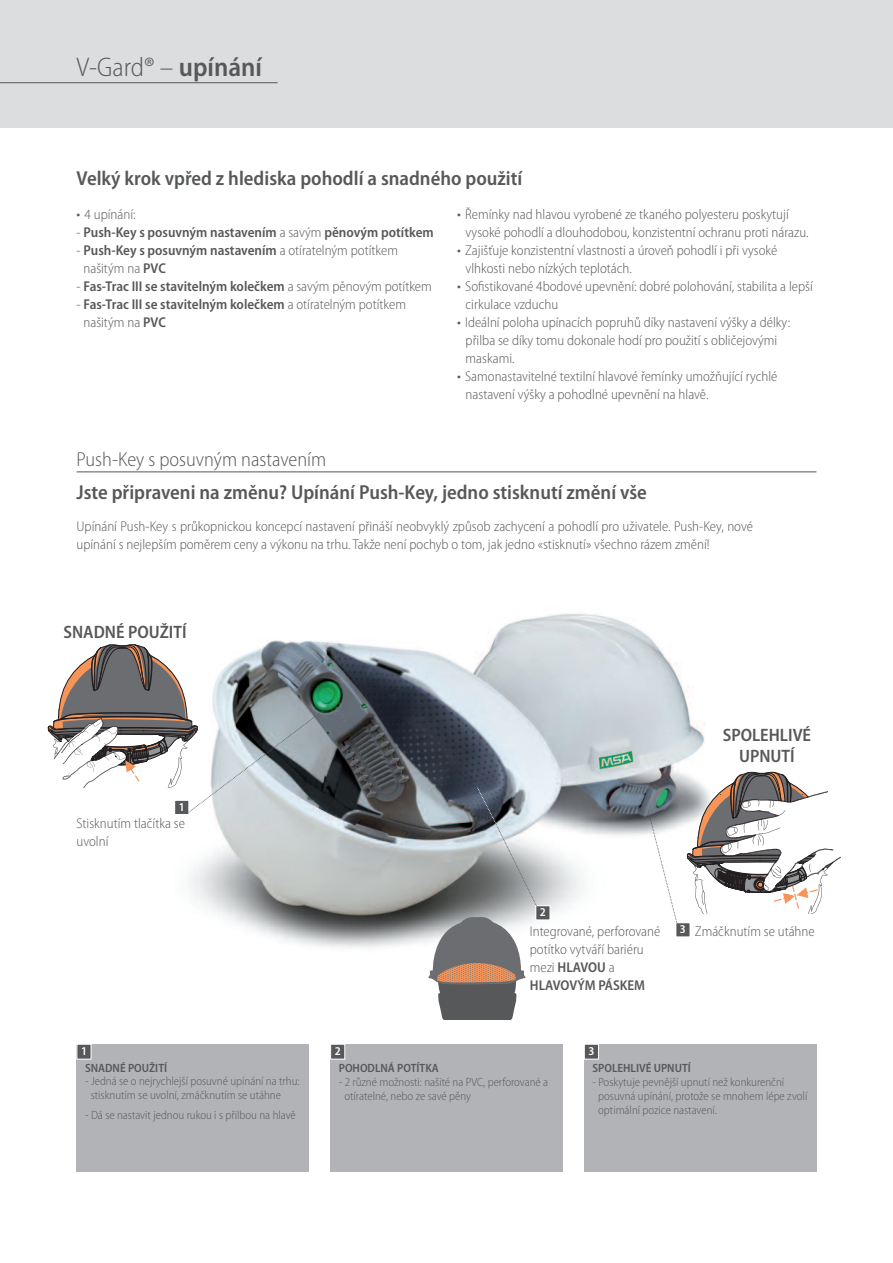
<style>
.page{position:relative;width:893px;height:1263px;background:#fff}
.page>*{position:absolute;margin:0;border:0;box-sizing:border-box;transform-origin:0 0}
.t1{font:300 semi-condensed 27px "Myriad Pro";color:#57585a}
.t2{font:600 semi-condensed 20.25px "Myriad Pro";color:#57585a}
.t3{font:300 semi-condensed 20.25px "Myriad Pro";color:#57585a}
.t4{font:600 semi-condensed 18px/21.6px "Myriad Pro";color:#57585a;text-align:center}
.t5{font:300 semi-condensed 14.25px/18px "Myriad Pro";color:#57585a}
.t6{font:600 semi-condensed 14.25px/18px "Myriad Pro";color:#57585a}
.t7{font:300 semi-condensed 12px/14.2px "Myriad Pro";color:#57585a}
.t8{font:600 semi-condensed 12px "Myriad Pro";color:#57585a}
.t9{font:600 semi-condensed 12px "Myriad Pro";color:#fff}
.s1{font-weight:600}
.s2{font-size:15.6px}
.s3{font-weight:300}
</style>
<div class="page">
<div style="left:0;top:0;width:893px;height:128px;background:#dcdddf"></div>
<div style="left:584px;top:1044px;width:232px;height:127px;background:#b2b3b7"></div>
<div style="left:585px;top:1045px;width:13px;height:14px;background:#57585a"></div>
<div style="left:584px;top:1044px;width:15px;height:15px;border:1px solid #fff"></div>
<div style="left:77px;top:1044px;width:232px;height:127px;background:#b2b3b7"></div>
<div style="left:330px;top:1044px;width:233px;height:127px;background:#b2b3b7"></div>
<div style="left:331px;top:1045px;width:13px;height:14px;background:#57585a"></div>
<div style="left:330px;top:1044px;width:15px;height:15px;border:1px solid #fff"></div>
<div style="left:77px;top:1045px;width:14px;height:14px;background:#57585a"></div>
<div style="left:77px;top:1044px;width:14px;height:15px;border:1px solid #fff"></div>
<img style="left:190px;top:613px;width:515px;height:335px">
<svg style="left:686px;top:772px;width:155px;height:143px"></svg>
<svg style="left:427px;top:917px;width:100px;height:102px"></svg>
<hr style="left:0;top:82px;width:278px;height:1px;background:#57585a">
<hr style="left:77px;top:471px;width:739px;height:1px;background:#57585a">
<svg style="left:47px;top:644px;width:284px;height:170px"></svg>
<div style="left:676px;top:923px;width:14px;height:13px;background:#57585a"></div>
<div style="left:675px;top:922px;width:15px;height:15px;border:1px solid #fff"></div>
<svg style="left:647px;top:808px;width:31px;height:117px"></svg>
<div style="left:536px;top:906px;width:14px;height:13px;background:#57585a"></div>
<div style="left:535px;top:905px;width:15px;height:15px;border:1px solid #fff"></div>
<svg style="left:477px;top:787px;width:61px;height:121px;background:#9ca1a6"></svg>
<h1 class="t1" style="left:77px;top:52px;width:187px">V-Gard® – <span class="s1">upínání</span></h1>
<h2 class="t2" style="left:77px;top:167px;width:447px">Velký krok vpřed z hlediska pohodlí a snadného použití</h2>
<p class="t5" style="left:77px;top:206px;width:61px"><span class="s2">•</span> 4 upínání:</p>
<p class="t6" style="left:77px;top:224px;width:359px"><span class="s3">-</span> Push-Key s posuvným nastavením <span class="s3">a savým</span> pěnovým potítkem</p>
<p class="t5" style="left:83px;top:242px;width:316px;text-indent:-7px">- <span class="s1">Push-Key s posuvným nastavením</span> a otíratelným potítkem našitým na <span class="s1">PVC</span></p>
<p class="t6" style="left:77px;top:278px;width:357px"><span class="s3">-</span> Fas-Trac III se stavitelným kolečkem <span class="s3">a savým pěnovým potítkem</span></p>
<p class="t6" style="left:83px;top:296px;width:324px;text-indent:-7px"><span class="s3">-</span> Fas-Trac III se stavitelným kolečkem <span class="s3">a otíratelným potítkem našitým na</span> PVC</p>
<p class="t5" style="left:466px;top:206px;width:344px;text-indent:-9px"><span class="s2">•</span> Řemínky nad hlavou vyrobené ze tkaného polyesteru poskytují vysoké pohodlí a dlouhodobou, konzistentní ochranu proti nárazu.</p>
<p class="t5" style="left:466px;top:242px;width:313px;text-indent:-9px"><span class="s2">•</span> Zajišťuje konzistentní vlastnosti a úroveň pohodlí i při vysoké vlhkosti nebo nízkých teplotách.</p>
<p class="t5" style="left:466px;top:278px;width:349px;text-indent:-9px"><span class="s2">•</span> Sofistikované 4bodové upevnění: dobré polohování, stabilita a lepší cirkulace vzduchu</p>
<p class="t5" style="left:466px;top:314px;width:326px;text-indent:-9px"><span class="s2">•</span> Ideální poloha upínacích popruhů díky nastavení výšky a délky: přilba se díky tomu dokonale hodí pro použití s obličejovými maskami.</p>
<p class="t5" style="left:466px;top:368px;width:313px;text-indent:-9px"><span class="s2">•</span> Samonastavitelné textilní hlavové řemínky umožňující rychlé nastavení výšky a pohodlné upevnění na hlavě.</p>
<h2 class="t3" style="left:77px;top:448px;width:251px">Push-Key s posuvným nastavením</h2>
<h2 class="t2" style="left:77px;top:481px;width:572px">Jste připraveni na změnu? Upínání Push-Key, jedno stisknutí změní vše</h2>
<p class="t5" style="left:77px;top:517px;width:678px">Upínání Push-Key s průkopnickou koncepcí nastavení přináší neobvyklý způsob zachycení a pohodlí pro uživatele. Push-Key, nové upínání s nejlepším poměrem ceny a výkonu na trhu. Takže není pochyb o tom, jak jedno «stisknutí» všechno rázem změní!</p>
<p class="t4" style="left:64px;top:621px;width:125px">SNADNÉ POUŽITÍ</p>
<p class="t9" style="left:179px;top:800px;width:7px">1</p>
<p class="t5" style="left:77px;top:814px;width:110px">Stisknutím tlačítka se uvolní</p>
<p class="t4" style="left:723px;top:724px;width:90px">SPOLEHLIVÉ<br>UPNUTÍ</p>
<p class="t9" style="left:540px;top:906px;width:7px">2</p>
<p class="t5" style="left:530px;top:922px;width:132px">Integrované, perforované potítko vytváří bariéru mezi <span class="s1">HLAVOU</span> a<br><span class="s1">HLAVOVÝM PÁSKEM</span></p>
<p class="t9" style="left:680px;top:923px;width:7px">3</p>
<p class="t5" style="left:695px;top:922px;width:121px">Zmáčknutím se utáhne</p>
<p class="t9" style="left:81px;top:1045px;width:8px">1</p>
<p class="t9" style="left:335px;top:1045px;width:7px">2</p>
<p class="t9" style="left:588px;top:1045px;width:7px">3</p>
<p class="t8" style="left:85px;top:1061px;width:84px">SNADNÉ POUŽITÍ</p>
<p class="t7" style="left:91px;top:1075px;width:210px;line-height:13.5px;text-indent:-6px">- Jedná se o nejrychlejší posuvné upínání na trhu: stisknutím se uvolní, zmáčknutím se utáhne</p>
<p class="t7" style="left:85px;top:1108px;width:212px">- Dá se nastavit jednou rukou i s přilbou na hlavě</p>
<p class="t8" style="left:339px;top:1061px;width:102px">POHODLNÁ POTÍTKA</p>
<p class="t7" style="left:344px;top:1075px;width:205px;text-indent:-6px">- 2 různé možnosti: našité na PVC, perforované a otíratelné, nebo ze savé pěny</p>
<p class="t8" style="left:592px;top:1061px;width:100px">SPOLEHLIVÉ UPNUTÍ</p>
<p class="t7" style="left:598px;top:1075px;width:211px;text-indent:-6px">- Poskytuje pevnější upnutí než konkurenční posuvná upínání, protože se mnohem lépe zvolí optimální pozice nastavení.</p>
</div>
